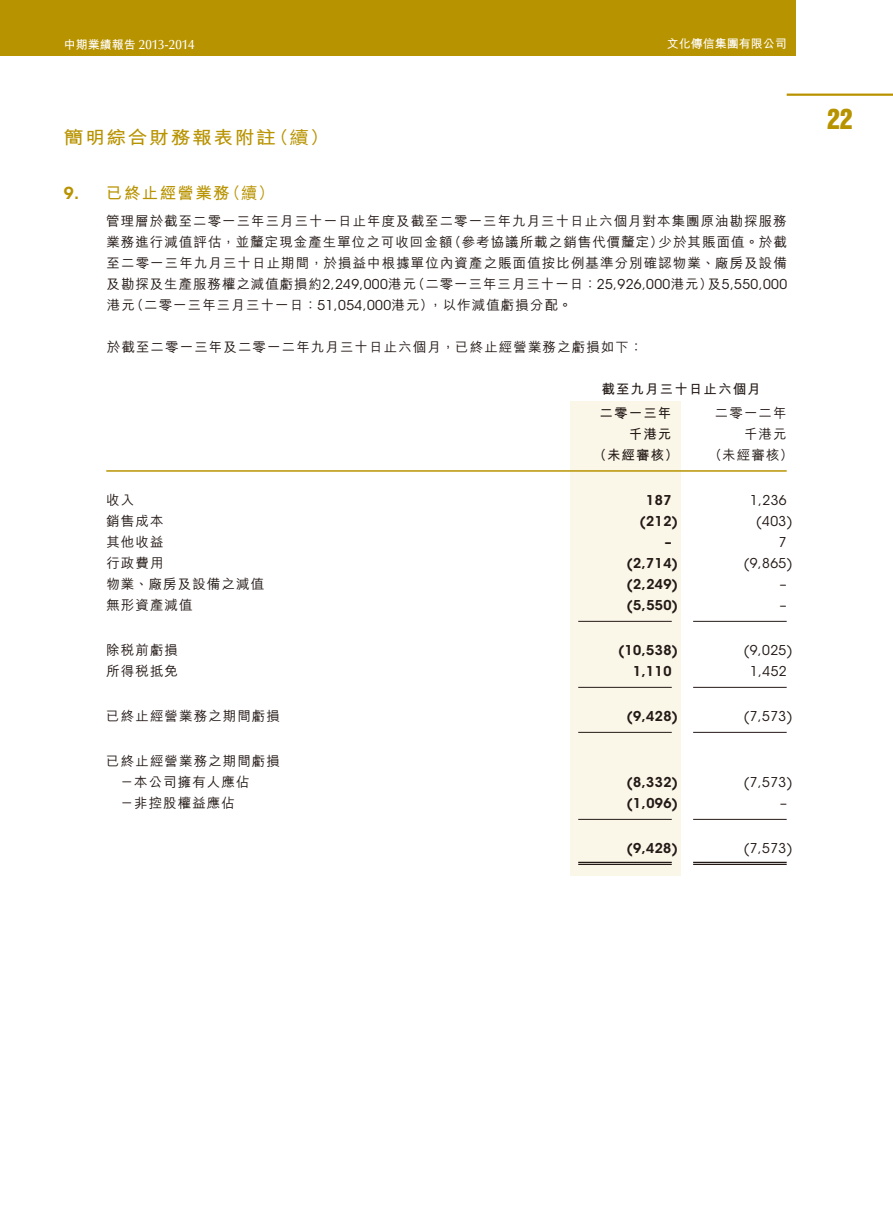
<style>
.page{position:relative;width:893px;height:1212px;background:#fff}
.page>*{position:absolute;margin:0;border:0;box-sizing:border-box;transform-origin:0 0}
.t1{font:25.5px "Helvetica Inserat LT Std";color:#b89300}
.t2{font:700 18px "M Hei HK";letter-spacing:.08em;color:#b89300;scale:1.1 1}
.t3{font:500 18px "M Hei HK";color:#b89300;scale:1.1 1}
.t4{font:700 16.5px "M Hei HK";letter-spacing:.08em;color:#b89300}
.t5{font:500 16.5px "M Hei HK";color:#b89300}
.t6{font:600 16.5px "ITC Avant Garde Std";color:#b89300}
.t7{font:500 13.5px/21px "M Hei HK";letter-spacing:.08em;color:#231916;text-align:right}
.t8{font:600 13.5px "ITC Avant Garde Std";letter-spacing:.03em;color:#231916}
.t9{font:13.5px "ITC Avant Garde Std";letter-spacing:.03em;color:#231916}
.t10{font:700 13.5px "M Hei HK";letter-spacing:.08em;color:#231916}
.t11{font:500 13.5px "Optima LT Std";color:#fff;scale:.95 1}
.t12{font:700 12px "M Hei HK";color:#fff}
.s1{font-family:"M Hei HK";font-weight:500}
.s2{font-family:"ITC Avant Garde Std";font-weight:400}
</style>
<div class="page">
<div style="left:0;top:0;width:795px;height:55px;background:#b89300"></div>
<hr style="left:787px;top:94px;width:106px;height:2px;background:#b89300">
<div style="left:570px;top:401px;width:110px;height:474px;background:#faf6e8"></div>
<hr style="left:106px;top:470px;width:681px;height:2px;background:#b89300">
<hr style="left:578px;top:621px;width:94px;height:1px;background:#231916">
<hr style="left:693px;top:621px;width:94px;height:1px;background:#231916">
<hr style="left:578px;top:687px;width:94px;height:1px;background:#231916">
<hr style="left:693px;top:687px;width:94px;height:1px;background:#231916">
<hr style="left:578px;top:732px;width:94px;height:1px;background:#231916">
<hr style="left:693px;top:732px;width:94px;height:1px;background:#231916">
<hr style="left:578px;top:819px;width:94px;height:1px;background:#231916">
<hr style="left:693px;top:819px;width:94px;height:1px;background:#231916">
<hr style="left:578px;top:862px;width:94px;height:1px;background:#231916">
<hr style="left:578px;top:864px;width:94px;height:1px;background:#231916">
<hr style="left:693px;top:862px;width:94px;height:1px;background:#231916">
<hr style="left:693px;top:864px;width:94px;height:1px;background:#231916">
<p class="t12" style="left:64px;top:36px;width:73px">中期業績報告</p>
<p class="t11" style="left:139px;top:37px;width:60px">2013-2014</p>
<h2 class="t2" style="left:64px;top:124px;width:194px">簡明綜合財務報表附註</h2>
<p class="t5" style="left:224px;top:181px;width:52px">（續(</p>
<h2 class="t3" style="left:269px;top:124px;width:57px">（續(</h2>
<p class="t4" style="left:106px;top:181px;width:125px">已終止經營業務</p>
<p class="t6" style="left:64px;top:182px;width:17px">9.</p>
<p class="t12" style="left:667px;top:35px;width:122px">文化傳信集團有限公司</p>
<p class="t7" style="left:106px;top:209px;width:682px">管理層於截至二零一三年三月三十一日止年度及截至二零一三年九月三十日止六個月對本集團原油勘探服務少於其賬面值。於截</p>
<p class="t7" style="left:106px;top:230px;width:682px;text-align:left">業務進行減值評估，並釐定現金產生單位之可收回金額<br>至二零一三年九月三十日止期間，於損益中根據單位內資產之賬面值按比例基準分別確認物業、廠房及設備</p>
<p class="t9" style="left:708px;top:276px;width:81px"><span class="s1">及</span>5,550,000</p>
<p class="t7" style="left:448px;top:230px;width:217px">（參考協議所載之銷售代價釐定）</p>
<p class="t7" style="left:107px;top:272px;width:311px">及勘探及生產服務權之減值虧損約<span class="s2">2,249,000</span>港元</p>
<p class="t7" style="left:412px;top:272px;width:303px">（二零一三年三月三十一日：<span class="s2">25,926,000</span>港元）</p>
<p class="t7" style="left:429px;top:293px;width:145px">，以作減值虧損分配。</p>
<p class="t7" style="left:130px;top:293px;width:305px">（二零一三年三月三十一日：<span class="s2">51,054,000</span>港元）</p>
<p class="t7" style="left:107px;top:293px;width:30px">港元</p>
<p class="t7" style="left:107px;top:335px;width:537px">於截至二零一三年及二零一二年九月三十日止六個月，已終止經營業務之虧損如下：</p>
<p class="t10" style="left:601px;top:379px;width:161px">截至九月三十日止六個月</p>
<p class="t7" style="left:715px;top:401px;width:73px">二零一二年</p>
<p class="t10" style="left:600px;top:403px;width:73px">二零一三年</p>
<p class="t10" style="left:629px;top:424px;width:44px">千港元</p>
<p class="t7" style="left:744px;top:422px;width:44px">千港元</p>
<p class="t10" style="left:593px;top:445px;width:87px">（未經審核）</p>
<p class="t7" style="left:708px;top:443px;width:86px">（未經審核(</p>
<p class="t7" style="left:106px;top:488px;width:30px">收入</p>
<p class="t8" style="left:646px;top:491px;width:27px">187</p>
<p class="t9" style="left:750px;top:492px;width:38px">1,236</p>
<p class="t7" style="left:106px;top:509px;width:59px">銷售成本</p>
<p class="t8" style="left:640px;top:512px;width:40px">)212(</p>
<p class="t9" style="left:756px;top:513px;width:38px">)403(</p>
<p class="t7" style="left:106px;top:530px;width:59px">其他收益</p>
<p class="t8" style="left:665px;top:533px;width:8px">–</p>
<p class="t9" style="left:779px;top:534px;width:9px">7</p>
<p class="t7" style="left:106px;top:551px;width:59px">行政費用</p>
<p class="t8" style="left:627px;top:554px;width:53px">)2,714(</p>
<p class="t9" style="left:743px;top:555px;width:51px">)9,865(</p>
<p class="t7" style="left:106px;top:572px;width:159px">物業、廠房及設備之減值</p>
<p class="t8" style="left:627px;top:575px;width:53px">)2,249(</p>
<p class="t9" style="left:780px;top:576px;width:8px">–</p>
<p class="t7" style="left:106px;top:593px;width:88px">無形資產減值</p>
<p class="t8" style="left:627px;top:596px;width:53px">)5,550(</p>
<p class="t9" style="left:780px;top:597px;width:8px">–</p>
<p class="t7" style="left:106px;top:638px;width:73px">除稅前虧損</p>
<p class="t8" style="left:618px;top:641px;width:62px">)10,538(</p>
<p class="t9" style="left:743px;top:642px;width:51px">)9,025(</p>
<p class="t7" style="left:106px;top:659px;width:73px">所得稅抵免</p>
<p class="t8" style="left:633px;top:662px;width:40px">1,110</p>
<p class="t9" style="left:750px;top:663px;width:38px">1,452</p>
<p class="t7" style="left:106px;top:704px;width:175px">已終止經營業務之期間虧損</p>
<p class="t7" style="left:106px;top:749px;width:175px">已終止經營業務之期間虧損</p>
<p class="t8" style="left:627px;top:707px;width:53px">)9,428(</p>
<p class="t9" style="left:743px;top:708px;width:51px">)7,573(</p>
<p class="t7" style="left:120px;top:770px;width:131px">－本公司擁有人應佔</p>
<p class="t8" style="left:627px;top:773px;width:53px">)8,332(</p>
<p class="t9" style="left:743px;top:774px;width:51px">)7,573(</p>
<p class="t7" style="left:120px;top:791px;width:116px">－非控股權益應佔</p>
<p class="t8" style="left:627px;top:794px;width:53px">)1,096(</p>
<p class="t9" style="left:780px;top:795px;width:8px">–</p>
<p class="t8" style="left:627px;top:839px;width:53px">)9,428(</p>
<p class="t9" style="left:743px;top:840px;width:51px">)7,573(</p>
<h1 class="t1" style="left:827px;top:103px;width:27px">22</h1>
</div>
